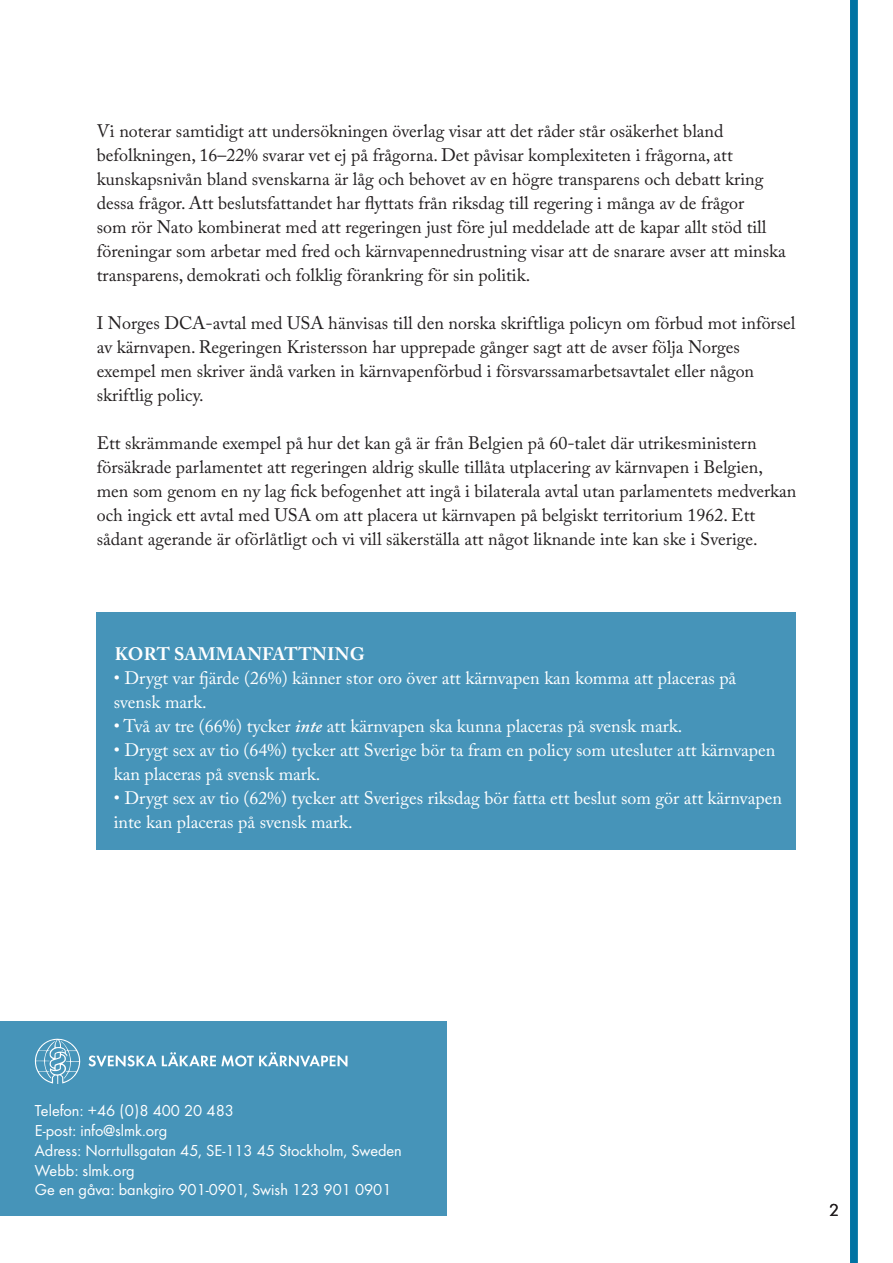
<style>
.page{position:relative;width:893px;height:1263px;background:#fff}
.page>*{position:absolute;margin:0;border:0;box-sizing:border-box;transform-origin:0 0}
.Brödtext{font:18px/24px "Adobe Caslon Pro";color:#231f20}
.Faktaruta_-_blå{font:18px/24px "Adobe Caslon Pro";color:#fff}
.Brödtext-2{font:700 18px "Adobe Caslon Pro";letter-spacing:.015em;color:#fff}
.t1{font:18px "Futura Boo";color:#231f20}
.t2{font:16.5px "Futura Boo";color:#fff}
.s1{font-weight:600;font-style:italic}
</style>
<div class="page">
<div style="left:0;top:1021px;width:446px;height:194px;background:#4694b9"></div>
<div style="left:97px;top:612px;width:699px;height:48px;background:#4694b9"></div>
<div style="left:97px;top:658px;width:699px;height:48px;background:#4694b9"></div>
<div style="left:97px;top:706px;width:699px;height:48px;background:#4694b9"></div>
<div style="left:97px;top:730px;width:699px;height:72px;background:#4694b9"></div>
<div style="left:97px;top:778px;width:699px;height:72px;background:#4694b9"></div>
<div style="left:850px;top:0;width:8px;height:1263px;background:#0073a3"></div>
<svg style="left:88px;top:1052px;width:259px;height:14px"></svg>
<svg style="left:35px;top:1039px;width:45px;height:45px"></svg>
<p class="Brödtext" style="left:97px;top:118px;width:690px">Vi noterar samtidigt att undersökningen överlag visar att det råder står osäkerhet bland befolkningen, 16–22% svarar vet ej på frågorna. Det påvisar komplexiteten i frågorna, att kunskapsnivån bland svenskarna är låg och behovet av en högre transparens och debatt kring dessa frågor. Att beslutsfattandet har flyttats från riksdag till regering i många av de frågor<br>som rör Nato kombinerat med att regeringen just före jul meddelade att de kapar allt stöd till föreningar som arbetar med fred och kärnvapennedrustning visar att de snarare avser att minska transparens, demokrati och folklig förankring för sin politik.</p>
<p class="Brödtext" style="left:97px;top:310px;width:700px">I Norges DCA-avtal med USA hänvisas till den norska skriftliga policyn om förbud mot införsel av kärnvapen. Regeringen Kristersson har upprepade gånger sagt att de avser följa Norges exempel men skriver ändå varken in kärnvapenförbud i försvarssamarbetsavtalet eller någon skriftlig policy.</p>
<p class="Brödtext" style="left:97px;top:430px;width:701px">Ett skrämmande exempel på hur det kan gå är från Belgien på 60-talet där utrikesministern försäkrade parlamentet att regeringen aldrig skulle tillåta utplacering av kärnvapen i Belgien, men som genom en ny lag fick befogenhet att ingå i bilaterala avtal utan parlamentets medverkan och ingick ett avtal med USA om att placera ut kärnvapen på belgiskt territorium 1962. Ett sådant agerande är oförlåtligt och vi vill säkerställa att något liknande inte kan ske i Sverige.</p>
<p class="Brödtext-2" style="left:115px;top:643px;width:252px">KORT SAMMANFATTNING</p>
<p class="Faktaruta_-_blå" style="left:114px;top:666px;width:624px">• Drygt var fjärde (26%) känner stor oro över att kärnvapen kan komma att placeras på</p>
<p class="Faktaruta_-_blå" style="left:114px;top:690px;width:94px">svensk mark.</p>
<p class="Faktaruta_-_blå" style="left:114px;top:714px;width:570px">• Två av tre (66%) tycker <span class="s1">inte</span> att kärnvapen ska kunna placeras på svensk mark.</p>
<p class="Faktaruta_-_blå" style="left:114px;top:738px;width:663px">• Drygt sex av tio (64%) tycker att Sverige bör ta fram en policy som utesluter att kärnvapen kan placeras på svensk mark.</p>
<p class="Faktaruta_-_blå" style="left:114px;top:786px;width:670px">• Drygt sex av tio (62%) tycker att Sveriges riksdag bör fatta ett beslut som gör att kärnvapen inte kan placeras på svensk mark.</p>
<p class="t2" style="left:35px;top:1099px;width:201px">Telefon: +46 (0)8 400 20 483</p>
<p class="t2" style="left:35px;top:1119px;width:134px">E-post: info@slmk.org</p>
<p class="t2" style="left:35px;top:1139px;width:368px">Adress: Norrtullsgatan 45, SE-113 45 Stockholm, Sweden</p>
<p class="t2" style="left:35px;top:1159px;width:101px">Webb: slmk.org</p>
<p class="t2" style="left:35px;top:1178px;width:358px">Ge en gåva: bankgiro 901-0901, Swish 123 901 0901</p>
<p class="t1" style="left:829px;top:1197px;width:11px">2</p>
</div>
